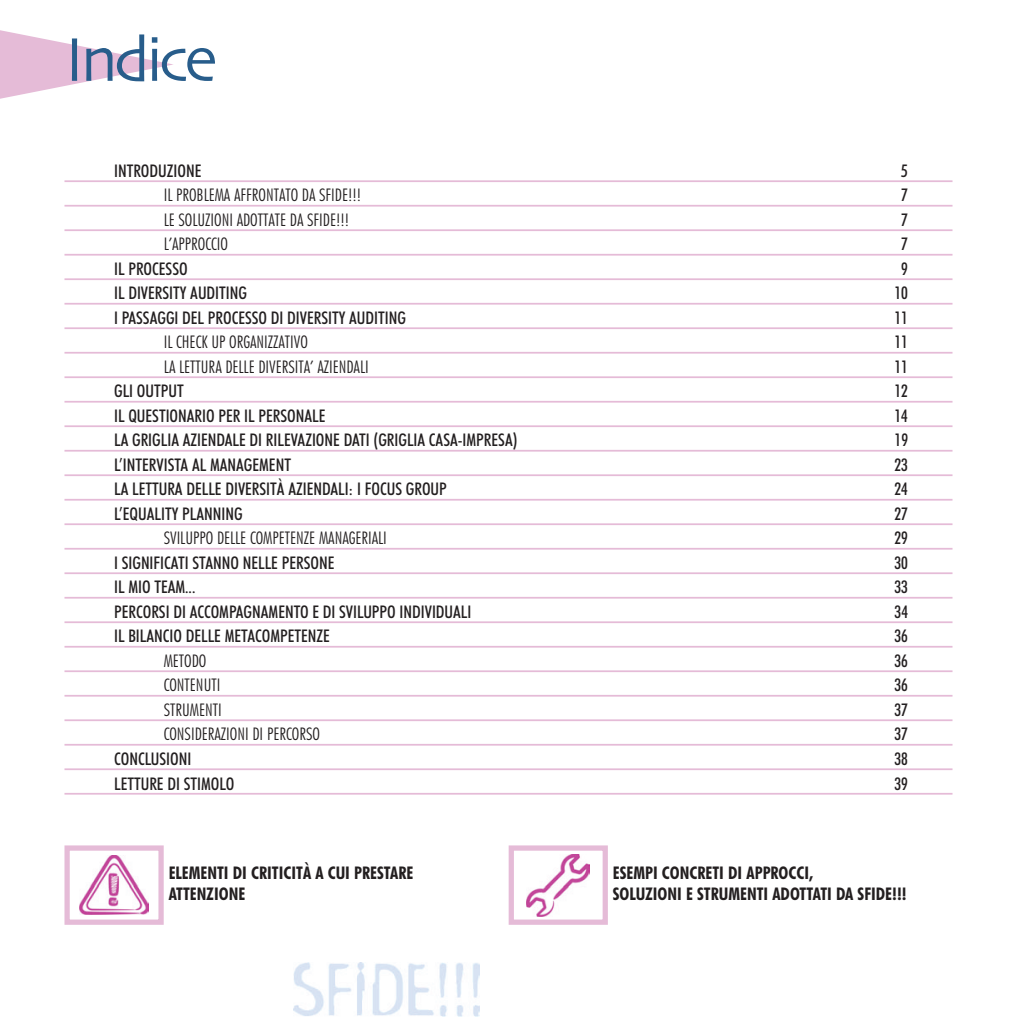
<style>
.page{position:relative;width:1017px;height:1017px;background:#fff}
.page>*{position:absolute;margin:0;border:0;box-sizing:border-box;transform-origin:0 0}
.t1{font:64.75px "Skia";letter-spacing:-.06em;color:#285d8b}
.t2{font:500 condensed 17.5px "Futura BT";color:#231f20}
.t3{font:300 condensed 17.5px "Futura BT";color:#231f20}
.t4{font:700 condensed 17.5px/21px "Futura BT";color:#231f20}
</style>
<div class="page">
<hr style="left:64px;top:180px;width:888px;height:2px;background:#e5bbd7">
<hr style="left:64px;top:205px;width:888px;height:2px;background:#e5bbd7">
<hr style="left:64px;top:229px;width:888px;height:2px;background:#e5bbd7">
<hr style="left:64px;top:254px;width:888px;height:2px;background:#e5bbd7">
<hr style="left:64px;top:278px;width:888px;height:2px;background:#e5bbd7">
<hr style="left:64px;top:303px;width:888px;height:2px;background:#e5bbd7">
<hr style="left:64px;top:327px;width:888px;height:2px;background:#e5bbd7">
<hr style="left:64px;top:352px;width:888px;height:2px;background:#e5bbd7">
<hr style="left:64px;top:376px;width:888px;height:2px;background:#e5bbd7">
<hr style="left:64px;top:401px;width:888px;height:2px;background:#e5bbd7">
<hr style="left:64px;top:425px;width:888px;height:2px;background:#e5bbd7">
<hr style="left:64px;top:450px;width:888px;height:2px;background:#e5bbd7">
<hr style="left:64px;top:474px;width:888px;height:2px;background:#e5bbd7">
<hr style="left:64px;top:499px;width:888px;height:2px;background:#e5bbd7">
<hr style="left:64px;top:523px;width:888px;height:2px;background:#e5bbd7">
<hr style="left:64px;top:548px;width:888px;height:2px;background:#e5bbd7">
<hr style="left:64px;top:572px;width:888px;height:2px;background:#e5bbd7">
<hr style="left:64px;top:597px;width:888px;height:2px;background:#e5bbd7">
<hr style="left:64px;top:621px;width:888px;height:2px;background:#e5bbd7">
<hr style="left:64px;top:646px;width:888px;height:2px;background:#e5bbd7">
<hr style="left:64px;top:670px;width:888px;height:2px;background:#e5bbd7">
<hr style="left:64px;top:695px;width:888px;height:2px;background:#e5bbd7">
<hr style="left:64px;top:719px;width:888px;height:2px;background:#e5bbd7">
<hr style="left:64px;top:744px;width:888px;height:2px;background:#e5bbd7">
<hr style="left:64px;top:768px;width:888px;height:2px;background:#e5bbd7">
<hr style="left:64px;top:793px;width:888px;height:2px;background:#e5bbd7">
<svg style="left:0;top:30px;width:173px;height:69px"></svg>
<img style="left:294px;top:963px;width:186px;height:54px">
<img style="left:79px;top:856px;width:70px;height:59px">
<div style="left:64px;top:845px;width:100px;height:80px;border:5px solid #e5bbd7"></div>
<img style="left:527px;top:854px;width:63px;height:63px">
<div style="left:509px;top:845px;width:99px;height:80px;border:5px solid #e5bbd7"></div>
<h1 class="t1" style="left:64px;top:21px;width:155px">Indice</h1>
<p class="t2" style="left:114px;top:164px;width:89px">INTRODUZIONE</p>
<p class="t2" style="left:901px;top:164px;width:8px">5</p>
<p class="t3" style="left:164px;top:188px;width:199px">IL PROBLEMA AFFRONTATO DA SFIDE!!!</p>
<p class="t2" style="left:901px;top:188px;width:8px">7</p>
<p class="t3" style="left:164px;top:213px;width:187px">LE SOLUZIONI ADOTTATE DA SFIDE!!!</p>
<p class="t2" style="left:901px;top:213px;width:8px">7</p>
<p class="t3" style="left:164px;top:237px;width:66px">L’APPROCCIO</p>
<p class="t2" style="left:901px;top:237px;width:8px">7</p>
<p class="t2" style="left:114px;top:262px;width:75px">IL PROCESSO</p>
<p class="t2" style="left:901px;top:262px;width:8px">9</p>
<p class="t2" style="left:114px;top:286px;width:134px">IL DIVERSITY AUDITING</p>
<p class="t2" style="left:894px;top:286px;width:15px">10</p>
<p class="t2" style="left:114px;top:311px;width:293px">I PASSAGGI DEL PROCESSO DI DIVERSITY AUDITING</p>
<p class="t2" style="left:894px;top:311px;width:15px">11</p>
<p class="t3" style="left:164px;top:335px;width:146px">IL CHECK UP ORGANIZZATIVO</p>
<p class="t2" style="left:894px;top:335px;width:15px">11</p>
<p class="t3" style="left:164px;top:360px;width:206px">LA LETTURA DELLE DIVERSITA’ AZIENDALI</p>
<p class="t2" style="left:894px;top:360px;width:15px">11</p>
<p class="t2" style="left:114px;top:384px;width:71px">GLI OUTPUT</p>
<p class="t2" style="left:894px;top:384px;width:15px">12</p>
<p class="t2" style="left:114px;top:409px;width:213px">IL QUESTIONARIO PER IL PERSONALE</p>
<p class="t2" style="left:894px;top:409px;width:15px">14</p>
<p class="t2" style="left:114px;top:433px;width:405px">LA GRIGLIA AZIENDALE DI RILEVAZIONE DATI (GRIGLIA CASA-IMPRESA)</p>
<p class="t2" style="left:895px;top:433px;width:15px">19</p>
<p class="t2" style="left:114px;top:458px;width:178px">L’INTERVISTA AL MANAGEMENT</p>
<p class="t2" style="left:894px;top:458px;width:15px">23</p>
<p class="t2" style="left:114px;top:482px;width:334px">LA LETTURA DELLE DIVERSITÀ AZIENDALI: I FOCUS GROUP</p>
<p class="t2" style="left:894px;top:482px;width:15px">24</p>
<p class="t2" style="left:114px;top:507px;width:130px">L’EQUALITY PLANNING</p>
<p class="t2" style="left:894px;top:507px;width:15px">27</p>
<p class="t3" style="left:164px;top:531px;width:225px">SVILUPPO DELLE COMPETENZE MANAGERIALI</p>
<p class="t2" style="left:894px;top:531px;width:15px">29</p>
<p class="t2" style="left:114px;top:556px;width:222px">I SIGNIFICATI STANNO NELLE PERSONE</p>
<p class="t2" style="left:894px;top:556px;width:15px">30</p>
<p class="t2" style="left:114px;top:580px;width:83px">IL MIO TEAM...</p>
<p class="t2" style="left:894px;top:580px;width:15px">33</p>
<p class="t2" style="left:114px;top:605px;width:359px">PERCORSI DI ACCOMPAGNAMENTO E DI SVILUPPO INDIVIDUALI</p>
<p class="t2" style="left:895px;top:605px;width:15px">34</p>
<p class="t2" style="left:114px;top:629px;width:217px">IL BILANCIO DELLE METACOMPETENZE</p>
<p class="t2" style="left:894px;top:629px;width:15px">36</p>
<p class="t3" style="left:164px;top:654px;width:44px">METODO</p>
<p class="t2" style="left:894px;top:654px;width:15px">36</p>
<p class="t3" style="left:164px;top:678px;width:58px">CONTENUTI</p>
<p class="t2" style="left:894px;top:678px;width:15px">36</p>
<p class="t3" style="left:164px;top:703px;width:60px">STRUMENTI</p>
<p class="t2" style="left:894px;top:703px;width:15px">37</p>
<p class="t3" style="left:164px;top:727px;width:158px">CONSIDERAZIONI DI PERCORSO</p>
<p class="t2" style="left:894px;top:727px;width:15px">37</p>
<p class="t2" style="left:114px;top:752px;width:79px">CONCLUSIONI</p>
<p class="t2" style="left:894px;top:752px;width:15px">38</p>
<p class="t2" style="left:114px;top:776px;width:122px">LETTURE DI STIMOLO</p>
<p class="t2" style="left:894px;top:776px;width:15px">39</p>
<p class="t4" style="left:169px;top:864px;width:246px">ELEMENTI DI CRITICITÀ A CUI PRESTARE<br>ATTENZIONE</p>
<p class="t4" style="left:613px;top:863px;width:295px">ESEMPI CONCRETI DI APPROCCI,<br>SOLUZIONI E STRUMENTI ADOTTATI DA SFIDE!!!</p>
</div>
